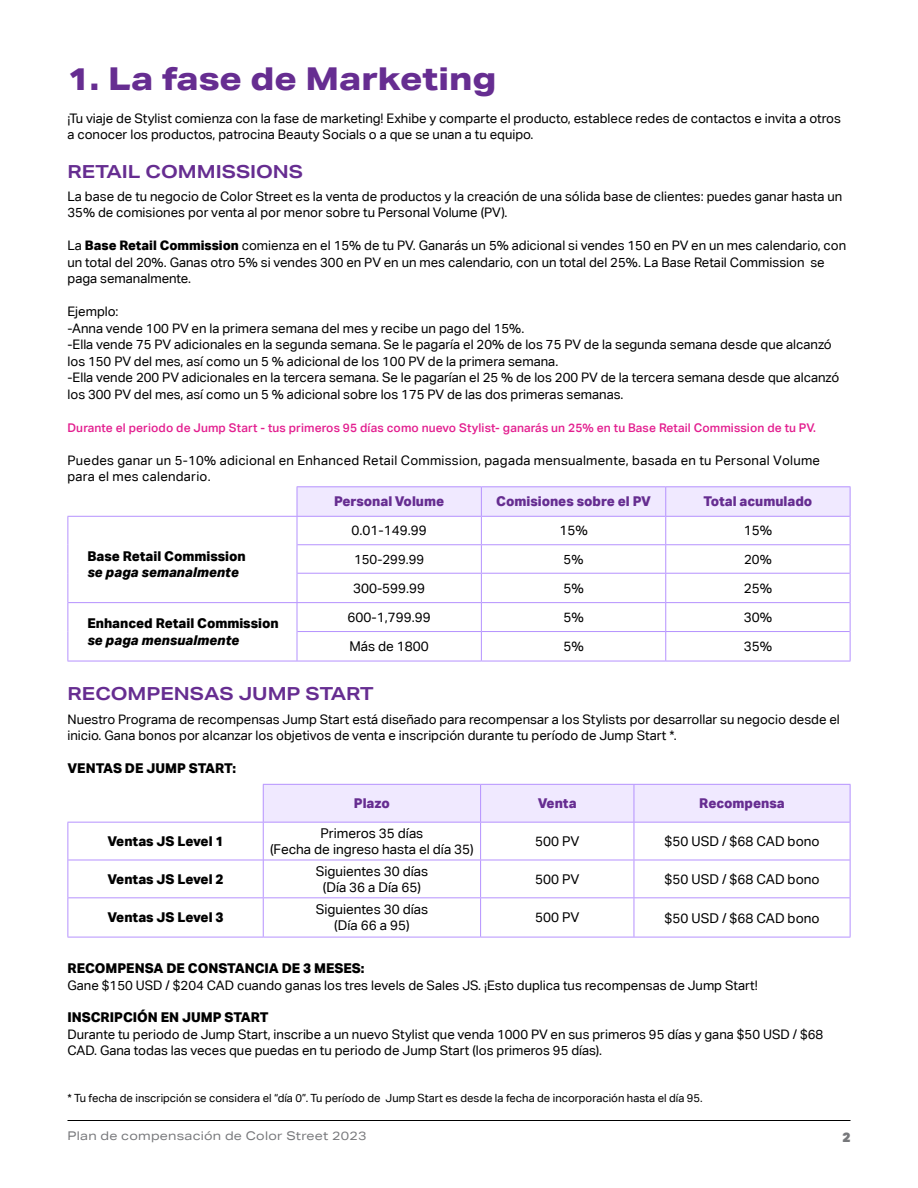
<style>
.page{position:relative;width:918px;height:1188px;background:#fff}
.page>*{position:absolute;margin:0;border:0;box-sizing:border-box;transform-origin:0 0}
.t1{font:800 31.5px "Aktiv Grotesk Ex";color:#662d91}
.t2{font:700 18px "Aktiv Grotesk Ex";color:#662d91}
.t3{font:13.5px/16.2px "Aktiv Grotesk";color:#000;text-align:center}
.t4{font:800 13.5px "Aktiv Grotesk";letter-spacing:-.005em;color:#000}
.t5{font:800 13.5px "Aktiv Grotesk";color:#662d91}
.t6{font:italic 800 13.5px "Aktiv Grotesk";color:#000}
.t7{font:900 13.5px "Aktiv Grotesk";color:#77787b}
.t8{font:13.2px/16.5px "Aktiv Grotesk";color:#000}
.t9{font:13.2px/16.5px "Aktiv Grotesk";letter-spacing:.02em;color:#000}
.t10{font:500 12px "Aktiv Grotesk";letter-spacing:.01em;color:#e31e8f}
.t11{font:12px "Aktiv Grotesk Ex";letter-spacing:.02em;color:#77787b}
.t12{font:11.25px "Aktiv Grotesk";color:#000}
.s1{font-weight:800}
</style>
<div class="page">
<hr style="left:68px;top:1120px;width:782px;height:1px;background:#000">
<div style="left:264px;top:785px;width:586px;height:37px;background:#f0e9ff"></div>
<hr style="left:481px;top:784px;width:153px;height:1px;background:#b592fe">
<hr style="left:634px;top:784px;width:217px;height:1px;background:#b592fe">
<hr style="left:634px;top:785px;width:1px;height:37px;background:#b592fe">
<hr style="left:850px;top:785px;width:1px;height:37px;background:#b592fe">
<hr style="left:481px;top:822px;width:153px;height:1px;background:#b592fe">
<hr style="left:634px;top:822px;width:216px;height:1px;background:#b592fe">
<hr style="left:480px;top:823px;width:1px;height:37px;background:#b592fe">
<hr style="left:634px;top:823px;width:1px;height:37px;background:#b592fe">
<hr style="left:850px;top:822px;width:1px;height:38px;background:#b592fe">
<hr style="left:68px;top:898px;width:1px;height:39px;background:#b592fe">
<hr style="left:68px;top:860px;width:195px;height:1px;background:#b592fe">
<hr style="left:264px;top:860px;width:217px;height:1px;background:#b592fe">
<hr style="left:481px;top:860px;width:153px;height:1px;background:#b592fe">
<hr style="left:634px;top:860px;width:216px;height:1px;background:#b592fe">
<hr style="left:480px;top:860px;width:1px;height:37px;background:#b592fe">
<hr style="left:634px;top:860px;width:1px;height:37px;background:#b592fe">
<hr style="left:850px;top:860px;width:1px;height:38px;background:#b592fe">
<hr style="left:263px;top:898px;width:1px;height:39px;background:#b592fe">
<hr style="left:480px;top:898px;width:1px;height:39px;background:#b592fe">
<hr style="left:634px;top:898px;width:1px;height:39px;background:#b592fe">
<hr style="left:850px;top:898px;width:1px;height:39px;background:#b592fe">
<hr style="left:263px;top:897px;width:218px;height:1px;background:#b592fe">
<hr style="left:481px;top:897px;width:153px;height:1px;background:#b592fe">
<hr style="left:634px;top:897px;width:216px;height:1px;background:#b592fe">
<hr style="left:68px;top:937px;width:195px;height:1px;background:#b592fe">
<hr style="left:263px;top:937px;width:218px;height:1px;background:#b592fe">
<hr style="left:481px;top:937px;width:153px;height:1px;background:#b592fe">
<hr style="left:634px;top:937px;width:217px;height:1px;background:#b592fe">
<hr style="left:68px;top:822px;width:195px;height:1px;background:#b592fe">
<hr style="left:68px;top:897px;width:195px;height:1px;background:#b592fe">
<hr style="left:68px;top:823px;width:1px;height:37px;background:#b592fe">
<hr style="left:263px;top:823px;width:1px;height:37px;background:#b592fe">
<hr style="left:68px;top:860px;width:1px;height:38px;background:#b592fe">
<hr style="left:263px;top:860px;width:1px;height:37px;background:#b592fe">
<hr style="left:263px;top:784px;width:218px;height:1px;background:#b592fe">
<hr style="left:263px;top:785px;width:1px;height:37px;background:#b592fe">
<hr style="left:480px;top:785px;width:1px;height:37px;background:#b592fe">
<hr style="left:263px;top:822px;width:218px;height:1px;background:#b592fe">
<hr style="left:481px;top:486px;width:185px;height:1px;background:#b592fe">
<hr style="left:666px;top:486px;width:185px;height:1px;background:#b592fe">
<svg style="left:68px;top:603px;width:1px;height:58px"></svg>
<hr style="left:68px;top:661px;width:229px;height:1px;background:#b592fe">
<hr style="left:297px;top:661px;width:184px;height:1px;background:#b592fe">
<hr style="left:481px;top:661px;width:185px;height:1px;background:#b592fe">
<hr style="left:666px;top:661px;width:185px;height:1px;background:#b592fe">
<hr style="left:68px;top:516px;width:229px;height:1px;background:#b592fe">
<hr style="left:68px;top:602px;width:229px;height:1px;background:#b592fe">
<svg style="left:68px;top:517px;width:1px;height:56px"></svg>
<hr style="left:68px;top:573px;width:1px;height:30px;background:#b592fe">
<hr style="left:297px;top:486px;width:184px;height:1px;background:#b592fe">
<svg style="left:297px;top:487px;width:554px;height:174px"></svg>
<hr style="left:297px;top:516px;width:184px;height:1px;background:#b592fe">
<h1 class="t1" style="left:68px;top:59px;width:430px">1. La fase de Marketing</h1>
<p class="t8" style="left:68px;top:110px;width:775px">¡Tu viaje de Stylist comienza con la fase de marketing! Exhibe y comparte el producto, establece redes de contactos e invita a otros a conocer los productos, patrocina Beauty Socials o a que se unan a tu equipo.</p>
<h2 class="t2" style="left:68px;top:160px;width:237px">RETAIL COMMISSIONS</h2>
<p class="t8" style="left:68px;top:188px;width:776px">La base de tu negocio de Color Street es la venta de productos y la creación de una sólida base de clientes: puedes ganar hasta un<br>35% de comisiones por venta al por menor sobre tu Personal Volume (PV).</p>
<p class="t8" style="left:68px;top:237px;width:780px">La <span class="s1">Base Retail Commission</span> comienza en el 15% de tu PV. Ganarás un 5% adicional si vendes 150 en PV en un mes calendario, con un total del 20%. Ganas otro 5% si vendes 300 en PV en un mes calendario, con un total del 25%. La Base Retail Commission se paga semanalmente.</p>
<p class="t8" style="left:68px;top:303px;width:773px">Ejemplo:<br>-Anna vende 100 PV en la primera semana del mes y recibe un pago del 15%.<br>-Ella vende 75 PV adicionales en la segunda semana. Se le pagaría el 20% de los 75 PV de la segunda semana desde que alcanzó los 150 PV del mes, así como un 5 % adicional de los 100 PV de la primera semana.<br>-Ella vende 200 PV adicionales en la tercera semana. Se le pagarían el 25 % de los 200 PV de la tercera semana desde que alcanzó los 300 PV del mes, así como un 5 % adicional sobre los 175 PV de las dos primeras semanas.</p>
<p class="t10" style="left:68px;top:420px;width:750px">Durante el periodo de Jump Start - tus primeros 95 días como nuevo Stylist- ganarás un 25% en tu Base Retail Commission de tu PV.</p>
<p class="t9" style="left:68px;top:452px;width:754px">Puedes ganar un 5-10% adicional en Enhanced Retail Commission, pagada mensualmente, basada en tu Personal Volume para el mes calendario.</p>
<p class="t4" style="left:87px;top:548px;width:160px">Base Retail Commission</p>
<p class="t6" style="left:87px;top:564px;width:153px">se paga semanalmente</p>
<p class="t4" style="left:87px;top:615px;width:193px">Enhanced Retail Commission</p>
<p class="t6" style="left:87px;top:631px;width:153px">se paga mensualmente</p>
<p class="t5" style="left:334px;top:493px;width:112px">Personal Volume</p>
<p class="t5" style="left:496px;top:493px;width:156px">Comisiones sobre el PV</p>
<p class="t5" style="left:704px;top:493px;width:110px">Total acumulado</p>
<p class="t3" style="left:352px;top:522px;width:77px">0.01-149.99</p>
<p class="t3" style="left:559px;top:522px;width:30px">15%</p>
<p class="t3" style="left:744px;top:522px;width:30px">15%</p>
<p class="t8" style="left:354px;top:551px;width:72px">150-299.99</p>
<p class="t8" style="left:564px;top:551px;width:21px">5%</p>
<p class="t8" style="left:744px;top:551px;width:29px">20%</p>
<p class="t3" style="left:353px;top:580px;width:74px">300-599.99</p>
<p class="t3" style="left:563px;top:580px;width:22px">5%</p>
<p class="t3" style="left:744px;top:580px;width:30px">25%</p>
<p class="t3" style="left:348px;top:609px;width:85px">600-1,799.99</p>
<p class="t3" style="left:563px;top:609px;width:22px">5%</p>
<p class="t3" style="left:744px;top:609px;width:30px">30%</p>
<p class="t3" style="left:349px;top:638px;width:81px">Más de 1800</p>
<p class="t3" style="left:563px;top:638px;width:22px">5%</p>
<p class="t3" style="left:744px;top:638px;width:30px">35%</p>
<h2 class="t2" style="left:68px;top:683px;width:308px">RECOMPENSAS JUMP START</h2>
<p class="t8" style="left:68px;top:711px;width:774px">Nuestro Programa de recompensas Jump Start está diseñado para recompensar a los Stylists por desarrollar su negocio desde el inicio. Gana bonos por alcanzar los objetivos de venta e inscripción durante tu período de Jump Start *.</p>
<p class="t4" style="left:68px;top:759px;width:170px">VENTAS DE JUMP START:</p>
<p class="t5" style="left:354px;top:795px;width:37px">Plazo</p>
<p class="t5" style="left:538px;top:795px;width:40px">Venta</p>
<p class="t5" style="left:699px;top:795px;width:87px">Recompensa</p>
<p class="t4" style="left:108px;top:832px;width:117px">Ventas JS Level 1</p>
<p class="t3" style="left:270px;top:825px;width:205px">Primeros 35 días<br>(Fecha de ingreso hasta el día 35)</p>
<p class="t3" style="left:535px;top:833px;width:46px">500 PV</p>
<p class="t3" style="left:665px;top:833px;width:157px">$50 USD / $68 CAD bono</p>
<p class="t4" style="left:108px;top:870px;width:117px">Ventas JS Level 2</p>
<p class="t3" style="left:316px;top:863px;width:114px">Siguientes 30 días (Día 36 a Día 65)</p>
<p class="t3" style="left:535px;top:871px;width:46px">500 PV</p>
<p class="t3" style="left:665px;top:871px;width:157px">$50 USD / $68 CAD bono</p>
<p class="t4" style="left:108px;top:909px;width:117px">Ventas JS Level 3</p>
<p class="t3" style="left:316px;top:901px;width:114px">Siguientes 30 días (Día 66 a 95)</p>
<p class="t3" style="left:535px;top:909px;width:46px">500 PV</p>
<p class="t3" style="left:665px;top:910px;width:157px">$50 USD / $68 CAD bono</p>
<p class="t4" style="left:68px;top:960px;width:299px">RECOMPENSA DE CONSTANCIA DE 3 MESES:</p>
<p class="t8" style="left:68px;top:977px;width:692px">Gane $150 USD / $204 CAD cuando ganas los tres levels de Sales JS. ¡Esto duplica tus recompensas de Jump Start!</p>
<p class="t4" style="left:68px;top:1009px;width:203px">INSCRIPCIÓN EN JUMP START</p>
<p class="t8" style="left:68px;top:1026px;width:757px">Durante tu periodo de Jump Start, inscribe a un nuevo Stylist que venda 1000 PV en sus primeros 95 días y gana $50 USD / $68<br>CAD. Gana todas las veces que puedas en tu periodo de Jump Start (los primeros 95 días).</p>
<p class="t12" style="left:68px;top:1091px;width:637px">* Tu fecha de inscripción se considera el “día 0”. Tu período de Jump Start es desde la fecha de incorporación hasta el día 95.</p>
<p class="t11" style="left:68px;top:1128px;width:301px">Plan de compensación de Color Street 2023</p>
<p class="t7" style="left:843px;top:1128px;width:9px">2</p>
</div>
